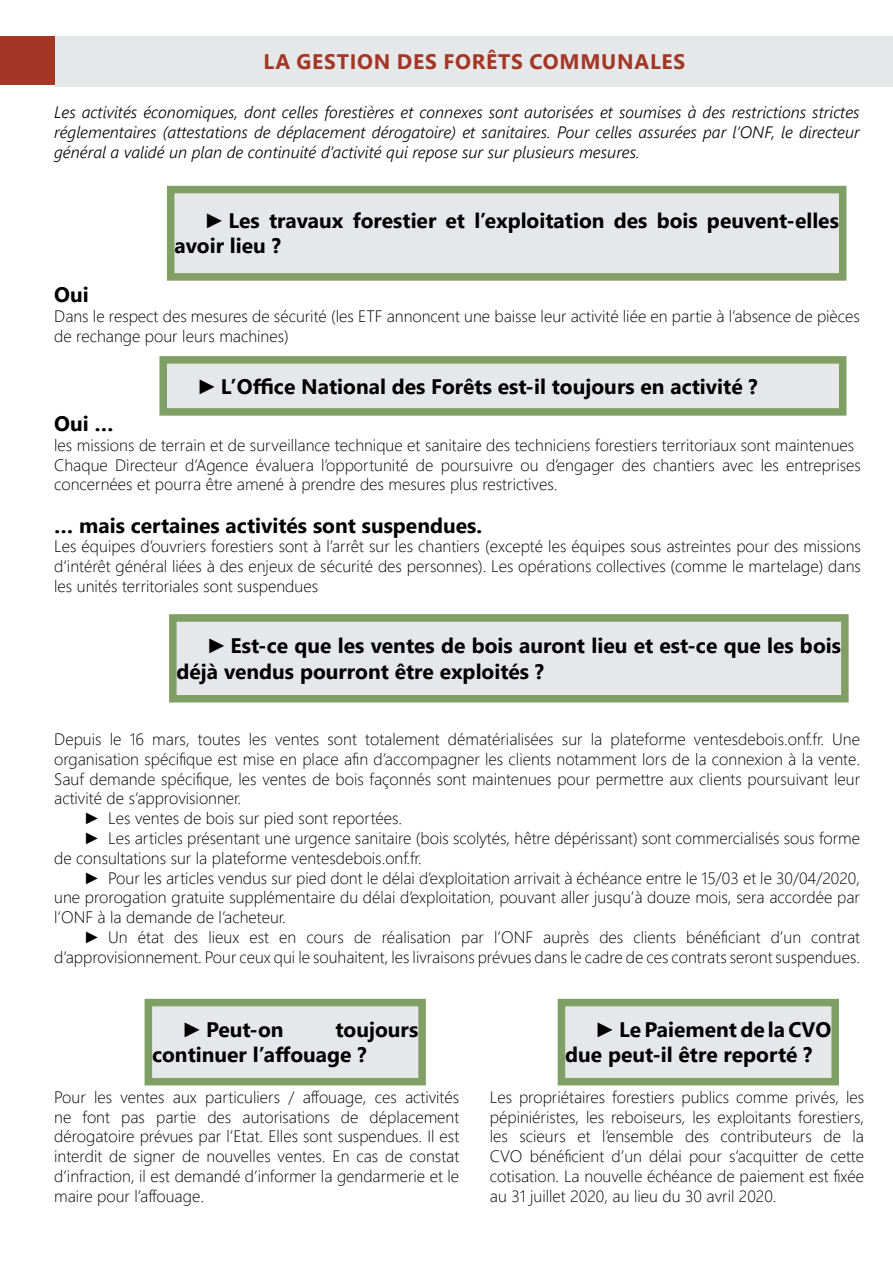
<style>
.page{position:relative;width:893px;height:1263px;background:#fff}
.page>*{position:absolute;margin:0;border:0;box-sizing:border-box;transform-origin:0 0}
.t1{font:700 21px/25.2px "Segoe UI";color:#000}
.t2{font:700 21px "Segoe UI";letter-spacing:.035em;color:#a33625}
.t3{font:300 16.5px/19.8px "Segoe UI";color:#000;text-align:justify}
.t4{font:italic 300 16.5px/19.8px "Segoe UI";color:#000;text-align:justify}
.s1{font-family:"Century Gothic";font-weight:400}
</style>
<div class="page">
<div style="left:55px;top:36px;width:838px;height:50px;background:#e6e7e9"></div>
<div style="left:0;top:36px;width:55px;height:49px;background:#a33625"></div>
<div style="left:171px;top:190px;width:672px;height:87px;background:#e6e7e9"></div>
<div style="left:167px;top:186px;width:679px;height:95px;border:8px solid #7f9f64"></div>
<div style="left:163px;top:360px;width:680px;height:52px;background:#e6e7e9"></div>
<div style="left:159px;top:356px;width:687px;height:60px;border:8px solid #7f9f64"></div>
<div style="left:173px;top:618px;width:672px;height:81px;background:#e6e7e9"></div>
<div style="left:169px;top:614px;width:680px;height:88px;border:8px solid #7f9f64"></div>
<div style="left:148px;top:1002px;width:274px;height:80px;background:#e6e7e9"></div>
<div style="left:145px;top:999px;width:281px;height:86px;border:8px solid #7f9f64"></div>
<div style="left:561px;top:1002px;width:274px;height:80px;background:#e6e7e9"></div>
<div style="left:558px;top:999px;width:281px;height:86px;border:8px solid #7f9f64"></div>
<p class="t2" style="left:263px;top:42px;width:423px">LA GESTION DES FORÊTS COMMUNALES</p>
<p class="t4" style="left:54px;top:100px;width:807px">Les activités économiques, dont celles forestières et connexes sont autorisées et soumises à des restrictions strictes réglementaires (attestations de déplacement dérogatoire) et sanitaires. Pour celles assurées par l’ONF, le directeur général a validé un plan de continuité d’activité qui repose sur sur plusieurs mesures.</p>
<p class="t1" style="left:174px;top:207px;width:666px;text-indent:30px"><span class="s1">►</span> Les travaux forestier et l’exploitation des bois peuvent-elles avoir lieu ?</p>
<p class="t1" style="left:54px;top:281px;width:36px">Oui</p>
<p class="t3" style="left:54px;top:305px;width:807px">Dans le respect des mesures de sécurité (les ETF annoncent une baisse leur activité liée en partie à l’absence de pièces de rechange pour leurs machines)</p>
<p class="t1" style="left:197px;top:372px;width:562px"><span class="s1">►</span> L’Office National des Forêts est-il toujours en activité ?</p>
<p class="t1" style="left:54px;top:409px;width:61px">Oui …</p>
<p class="t3" style="left:54px;top:433px;width:802px">les missions de terrain et de surveillance technique et sanitaire des techniciens forestiers territoriaux sont maintenues</p>
<p class="t3" style="left:54px;top:453px;width:808px">Chaque Directeur d’Agence évaluera l’opportunité de poursuivre ou d’engager des chantiers avec les entreprises concernées et pourra être amené à prendre des mesures plus restrictives.</p>
<p class="t1" style="left:54px;top:511px;width:429px">… mais certaines activités sont suspendues.</p>
<p class="t3" style="left:54px;top:535px;width:808px">Les équipes d’ouvriers forestiers sont à l’arrêt sur les chantiers (excepté les équipes sous astreintes pour des missions d’intérêt général liées à des enjeux de sécurité des personnes). Les opérations collectives (comme le martelage) dans les unités territoriales sont suspendues</p>
<p class="t1" style="left:177px;top:632px;width:666px;text-indent:30px"><span class="s1">►</span> Est-ce que les ventes de bois auront lieu et est-ce que les bois déjà vendus pourront être exploités ?</p>
<p class="t3" style="left:54px;top:728px;width:807px">Depuis le 16 mars, toutes les ventes sont totalement dématérialisées sur la plateforme ventesdebois.onf.fr. Une organisation spécifique est mise en place afin d’accompagner les clients notamment lors de la connexion à la vente.<br>Sauf demande spécifique, les ventes de bois façonnés sont maintenues pour permettre aux clients poursuivant leur activité de s’approvisionner.</p>
<p class="t3" style="left:84px;top:807px;width:320px"><span class="s1">►</span> Les ventes de bois sur pied sont reportées.</p>
<p class="t3" style="left:54px;top:827px;width:807px;text-indent:30px"><span class="s1">►</span> Les articles présentant une urgence sanitaire (bois scolytés, hêtre dépérissant) sont commercialisés sous forme de consultations sur la plateforme ventesdebois.onf.fr.</p>
<p class="t3" style="left:54px;top:866px;width:807px;text-indent:30px"><span class="s1">►</span> Pour les articles vendus sur pied dont le délai d’exploitation arrivait à échéance entre le 15/03 et le 30/04/2020, une prorogation gratuite supplémentaire du délai d’exploitation, pouvant aller jusqu’à douze mois, sera accordée par l’ONF à la demande de l’acheteur.</p>
<p class="t3" style="left:54px;top:926px;width:807px;text-align:right"><span class="s1">►</span> Un état des lieux est en cours de réalisation par l’ONF auprès des clients bénéficiant d’un contrat d’approvisionnement. Pour ceux qui le souhaitent, les livraisons prévues dans le cadre de ces contrats seront suspendues.</p>
<p class="t1" style="left:152px;top:1015px;width:268px;text-indent:183px">toujours continuer l’affouage ?</p>
<p class="t3" style="left:54px;top:1085px;width:407px">Pour les ventes aux particuliers / affouage, ces activités ne font pas partie des autorisations de déplacement dérogatoire prévues par l’Etat. Elles sont suspendues. Il est interdit de signer de nouvelles ventes. En cas de constat d’infraction, il est demandé d’informer la gendarmerie et le maire pour l’affouage.</p>
<p class="t1" style="left:182px;top:1015px;width:103px"><span class="s1">►</span> Peut-on</p>
<p class="t1" style="left:565px;top:1015px;width:268px;text-indent:30px"><span class="s1">►</span> Le Paiement de la CVO due peut-il être reporté ?</p>
<p class="t3" style="left:490px;top:1085px;width:376px">Les propriétaires forestiers publics comme privés, les pépiniéristes, les reboiseurs, les exploitants forestiers, les scieurs et l’ensemble des contributeurs de la CVO bénéficient d’un délai pour s’acquitter de cette cotisation. La nouvelle échéance de paiement est fixée au 31 juillet 2020, au lieu du 30 avril 2020.</p>
</div>
